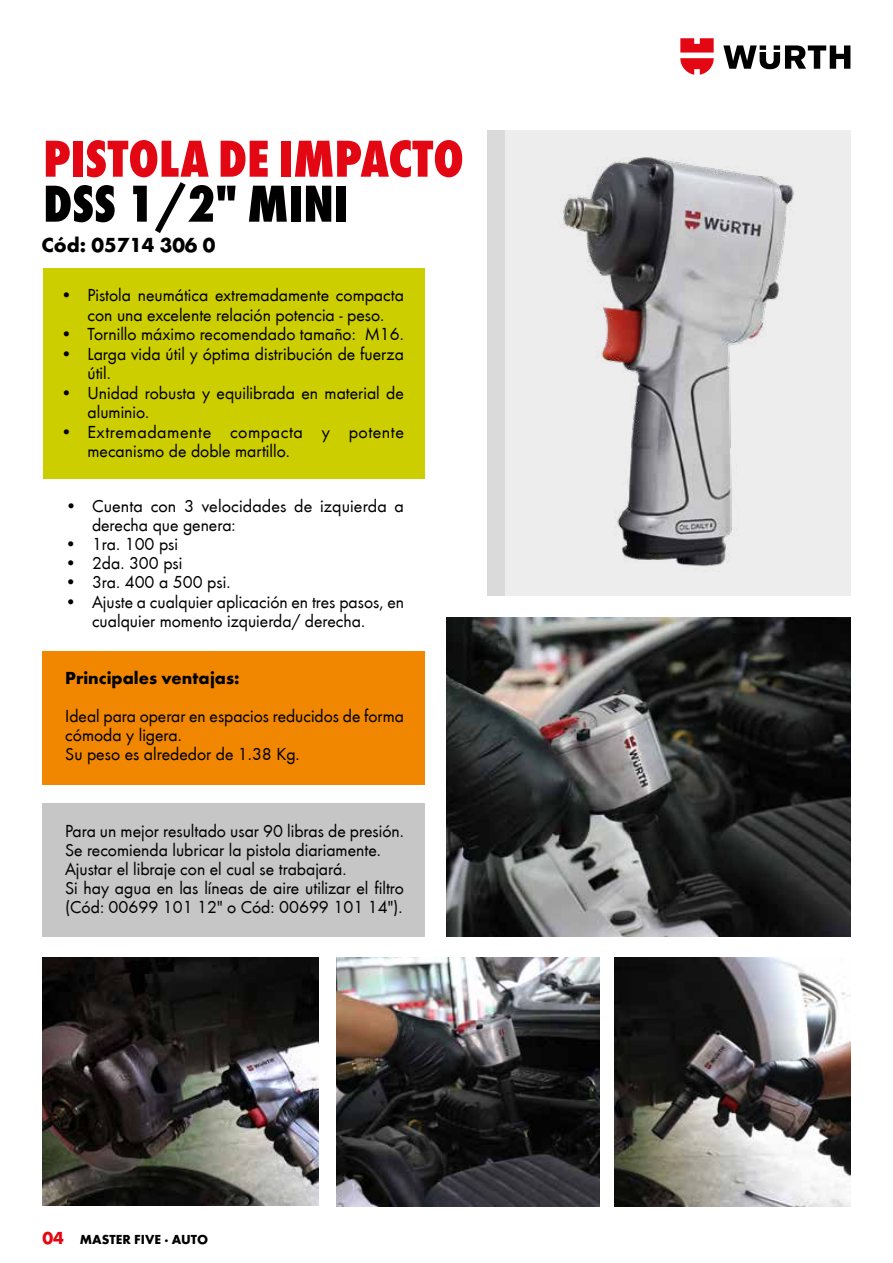
<style>
.page{position:relative;width:893px;height:1263px;background:#fff}
.page>*{position:absolute;margin:0;border:0;box-sizing:border-box;transform-origin:0 0}
.t1{font:800 condensed 54px "Wuerth";color:#e30613}
.t2{font:800 condensed 54px "Wuerth";color:#000}
.t3{font:700 21px "Wuerth";color:#000}
.t4{font:18px/19.2px "Wuerth";color:#000}
.t5{font:18px/19.5px "Wuerth";letter-spacing:.025em;color:#000}
.t6{font:700 18px "Wuerth";color:#000}
.t7{font:700 13.5px "Wuerth";color:#000}
.s1{font-size:18px;color:#e30613}
</style>
<div class="page">
<svg style="left:723px;top:45px;width:127px;height:24px"></svg>
<svg style="left:680px;top:38px;width:34px;height:37px"></svg>
<div style="left:487px;top:131px;width:363px;height:465px;background:#dadada"></div>
<div style="left:43px;top:804px;width:382px;height:133px;background:#c6c6c6"></div>
<div style="left:43px;top:651px;width:382px;height:133px;background:#f18700"></div>
<div style="left:43px;top:268px;width:382px;height:210px;background:#cdce00"></div>
<img style="left:505px;top:131px;width:345px;height:465px">
<img style="left:43px;top:957px;width:276px;height:249px">
<img style="left:336px;top:957px;width:263px;height:249px">
<img style="left:614px;top:957px;width:236px;height:250px">
<img style="left:446px;top:617px;width:404px;height:319px">
<h1 class="t1" style="left:43px;top:121px;width:422px">PISTOLA DE IMPACTO</h1>
<h1 class="t2" style="left:43px;top:166px;width:307px">DSS 1/2" MINI</h1>
<p class="t3" style="left:42px;top:229px;width:175px">Cód: 05714 306 0</p>
<p class="t4" style="left:61px;top:285px;width:345px;text-align:center">• Pistola neumática extremadamente compacta con una excelente relación potencia - peso.</p>
<p class="t4" style="left:61px;top:324px;width:345px">• Tornillo máximo recomendado tamaño: M16.</p>
<p class="t4" style="left:88px;top:343px;width:318px;text-indent:-27px">• Larga vida útil y óptima distribución de fuerza útil.</p>
<p class="t4" style="left:88px;top:382px;width:318px;text-indent:-27px">• Unidad robusta y equilibrada en material de aluminio.</p>
<p class="t5" style="left:88px;top:421px;width:318px;text-indent:-27px">• Extremadamente compacta y potente mecanismo de doble martillo.</p>
<p class="t4" style="left:92px;top:495px;width:313px;text-indent:-27px">• Cuenta con 3 velocidades de izquierda a derecha que genera:</p>
<p class="t4" style="left:65px;top:534px;width:115px">• 1ra. 100 psi</p>
<p class="t4" style="left:65px;top:553px;width:119px">• 2da. 300 psi</p>
<p class="t4" style="left:65px;top:572px;width:167px">• 3ra. 400 a 500 psi.</p>
<p class="t4" style="left:92px;top:591px;width:314px;text-indent:-27px">• Ajuste a cualquier aplicación en tres pasos, en cualquier momento izquierda/ derecha.</p>
<p class="t6" style="left:65px;top:665px;width:176px">Principales ventajas:</p>
<p class="t4" style="left:65px;top:706px;width:340px">Ideal para operar en espacios reducidos de forma cómoda y ligera.<br>Su peso es alrededor de 1.38 Kg.</p>
<p class="t4" style="left:65px;top:820px;width:340px">Para un mejor resultado usar 90 libras de presión.<br>Se recomienda lubricar la pistola diariamente.<br>Ajustar el libraje con el cual se trabajará.<br>Si hay agua en las líneas de aire utilizar el filtro (Cód: 00699 101 12" o Cód: 00699 101 14").</p>
<p class="t7" style="left:43px;top:1229px;width:167px"><span class="s1">04</span> MASTER FIVE · AUTO</p>
</div>
